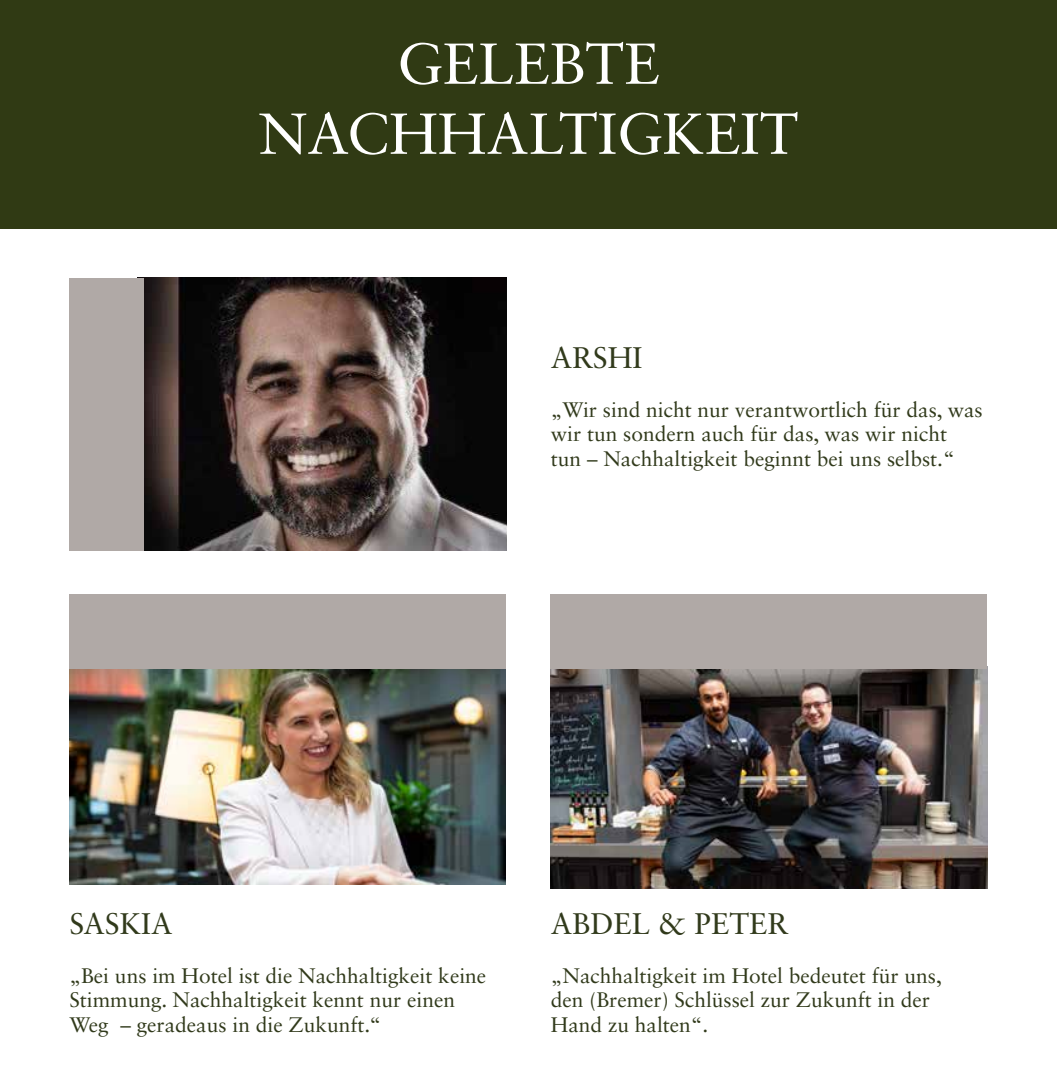
<style>
.page{position:relative;width:1057px;height:1072px;background:#fff}
.page>*{position:absolute;margin:0;border:0;box-sizing:border-box;transform-origin:0 0}
.t1{font:57.75px/70px "Sabon LT Std";color:#fff;text-align:center}
.t2{font:29.75px "Sabon LT Std";color:#313a1b}
.t3{font:21px/24.5px "Sabon LT Std";color:#313a1b}
</style>
<div class="page">
<img style="left:69px;top:668px;width:437px;height:217px">
<img style="left:551px;top:668px;width:436px;height:220px">
<img style="left:144px;top:278px;width:362px;height:273px">
<div style="left:0;top:0;width:1057px;height:228px;background:#303a14"></div>
<div style="left:69px;top:594px;width:437px;height:74px;background:#b0a9a6"></div>
<div style="left:551px;top:594px;width:436px;height:74px;background:#b0a9a6"></div>
<div style="left:70px;top:278px;width:74px;height:273px;background:#b0a9a6"></div>
<h1 class="t1" style="left:258px;top:28px;width:541px">GELEBTE<br>NACHHALTIGKEIT</h1>
<h2 class="t2" style="left:551px;top:339px;width:93px">ARSHI</h2>
<p class="t3" style="left:551px;top:397px;width:433px">„Wir sind nicht nur verantwortlich für das, was wir tun sondern auch für das, was wir nicht<br>tun – Nachhaltigkeit beginnt bei uns selbst.“</p>
<h2 class="t2" style="left:69px;top:905px;width:105px">SASKIA</h2>
<p class="t3" style="left:69px;top:963px;width:418px">„Bei uns im Hotel ist die Nachhaltigkeit keine<br>Stimmung. Nachhaltigkeit kennt nur einen<br>Weg – geradeaus in die Zukunft.‘‘</p>
<h2 class="t2" style="left:551px;top:905px;width:239px">ABDEL &amp; PETER</h2>
<p class="t3" style="left:551px;top:963px;width:392px">„Nachhaltigkeit im Hotel bedeutet für uns, den (Bremer) Schlüssel zur Zukunft in der<br>Hand zu halten“.</p>
</div>
